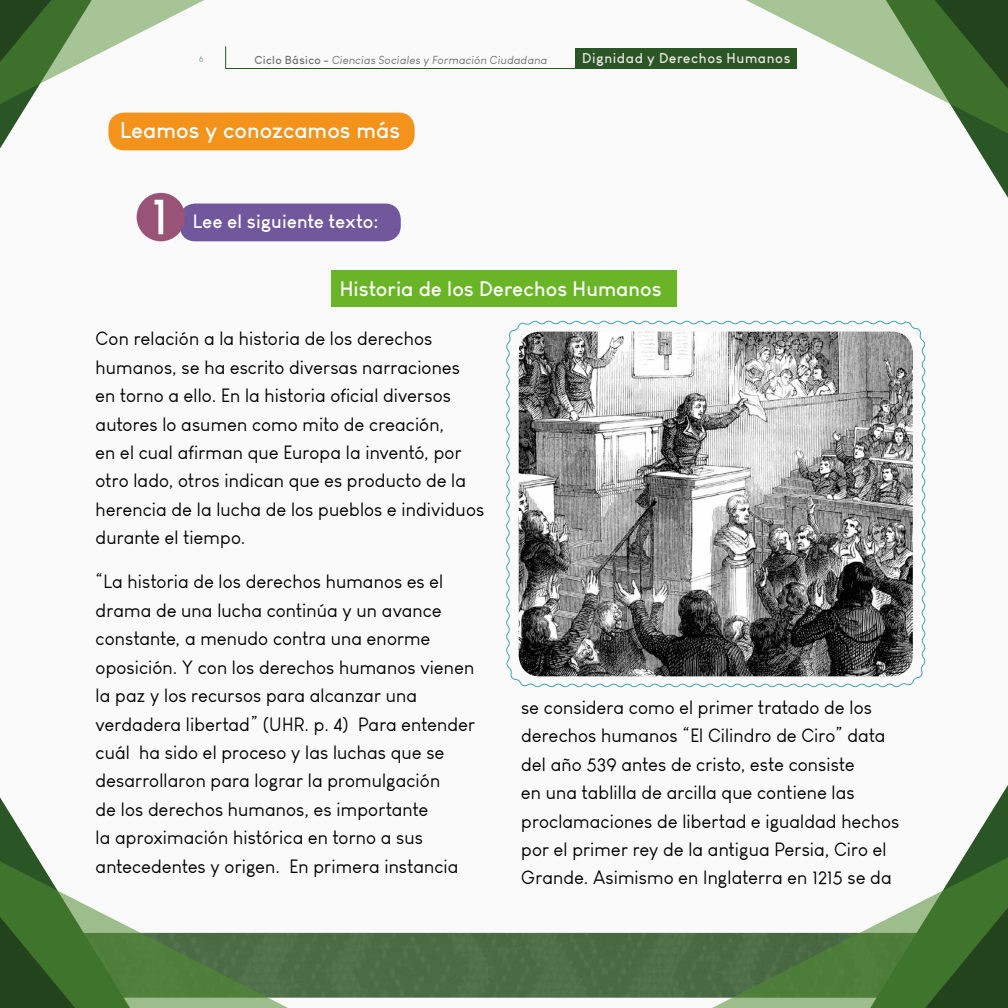
<style>
.page{position:relative;width:1008px;height:1008px;background:#fafafa}
.page>*{position:absolute;margin:0;border:0;box-sizing:border-box;transform-origin:0 0}
.t1{font:700 51.45px "Louis George Cafe";color:#fff}
.t2{font:700 22.22px "Louis George Cafe";letter-spacing:.005em;color:#fff}
.t3{font:700 20.65px "Louis George Cafe";letter-spacing:.005em;color:#fff}
.t4{font:18.9px/28.3px "Louis George Cafe";letter-spacing:.01em;color:#000}
.t5{font:700 18.9px "Louis George Cafe";letter-spacing:.005em;color:#fff}
.t6{font:700 14px "Louis George Cafe";letter-spacing:.04em;color:#eee8e3}
.t7{font:italic 11.38px "Louis George Cafe";letter-spacing:.035em;color:#706f6f}
.t8{font:11.2px "Colombia";color:#2a5525}
.s1{font-weight:700;font-style:normal}
</style>
<div class="page">
<svg style="left:746px;top:0;width:262px;height:198px"></svg>
<div style="left:310px;top:933px;width:380px;height:65px;background:#4c6c46"></div>
<svg style="left:137px;top:931px;width:173px;height:77px;background:#608354"></svg>
<svg style="left:0;top:797px;width:137px;height:211px"></svg>
<svg style="left:690px;top:931px;width:173px;height:77px;background:#5d8152"></svg>
<svg style="left:863px;top:785px;width:145px;height:223px"></svg>
<div style="left:576px;top:48px;width:221px;height:21px;background:#2a5525"></div>
<hr style="left:226px;top:68px;width:350px;height:1px;background:#2a5525">
<svg style="left:0;top:0;width:226px;height:151px"></svg>
<div style="left:331px;top:270px;width:346px;height:37px;background:#69b527"></div>
<div style="left:179px;top:204px;width:222px;height:37px;background:#71579b;border-radius:16px"></div>
<div style="left:137px;top:193px;width:48px;height:48px;background:#985377;border-radius:50%"></div>
<div style="left:108px;top:113px;width:307px;height:37px;background:#f3931b;border-radius:16px"></div>
<svg style="left:506px;top:320px;width:420px;height:368px"></svg>
<p class="t8" style="left:200px;top:54px;width:6px">6</p>
<p class="t7" style="left:254px;top:53px;width:294px"><span class="s1">Ciclo Básico -</span> Ciencias Sociales y Formación Ciudadana</p>
<p class="t6" style="left:582px;top:49px;width:210px">Dignidad y Derechos Humanos</p>
<p class="t2" style="left:120px;top:116px;width:282px">Leamos y conozcamos más</p>
<h1 class="t1" style="left:151px;top:183px;width:19px">1</h1>
<p class="t5" style="left:193px;top:209px;width:187px">Lee el siguiente texto:</p>
<p class="t3" style="left:340px;top:276px;width:323px">Historia de los Derechos Humanos</p>
<p class="t4" style="left:96px;top:324px;width:390px">Con relación a la historia de los derechos humanos, se ha escrito diversas narraciones en torno a ello. En la historia oficial diversos autores lo asumen como mito de creación,<br>en el cual afirman que Europa la inventó, por otro lado, otros indican que es producto de la herencia de la lucha de los pueblos e individuos durante el tiempo.</p>
<p class="t4" style="left:96px;top:568px;width:381px">“La historia de los derechos humanos es el drama de una lucha continúa y un avance constante, a menudo contra una enorme oposición. Y con los derechos humanos vienen la paz y los recursos para alcanzar una verdadera libertad” (UHR. p. 4) Para entender cuál ha sido el proceso y las luchas que se desarrollaron para lograr la promulgación<br>de los derechos humanos, es importante<br>la aproximación histórica en torno a sus antecedentes y origen. En primera instancia</p>
<p class="t4" style="left:521px;top:693px;width:380px">se considera como el primer tratado de los derechos humanos “El Cilindro de Ciro” data del año 539 antes de cristo, este consiste<br>en una tablilla de arcilla que contiene las proclamaciones de libertad e igualdad hechos por el primer rey de la antigua Persia, Ciro el Grande. Asimismo en Inglaterra en 1215 se da</p>
</div>
